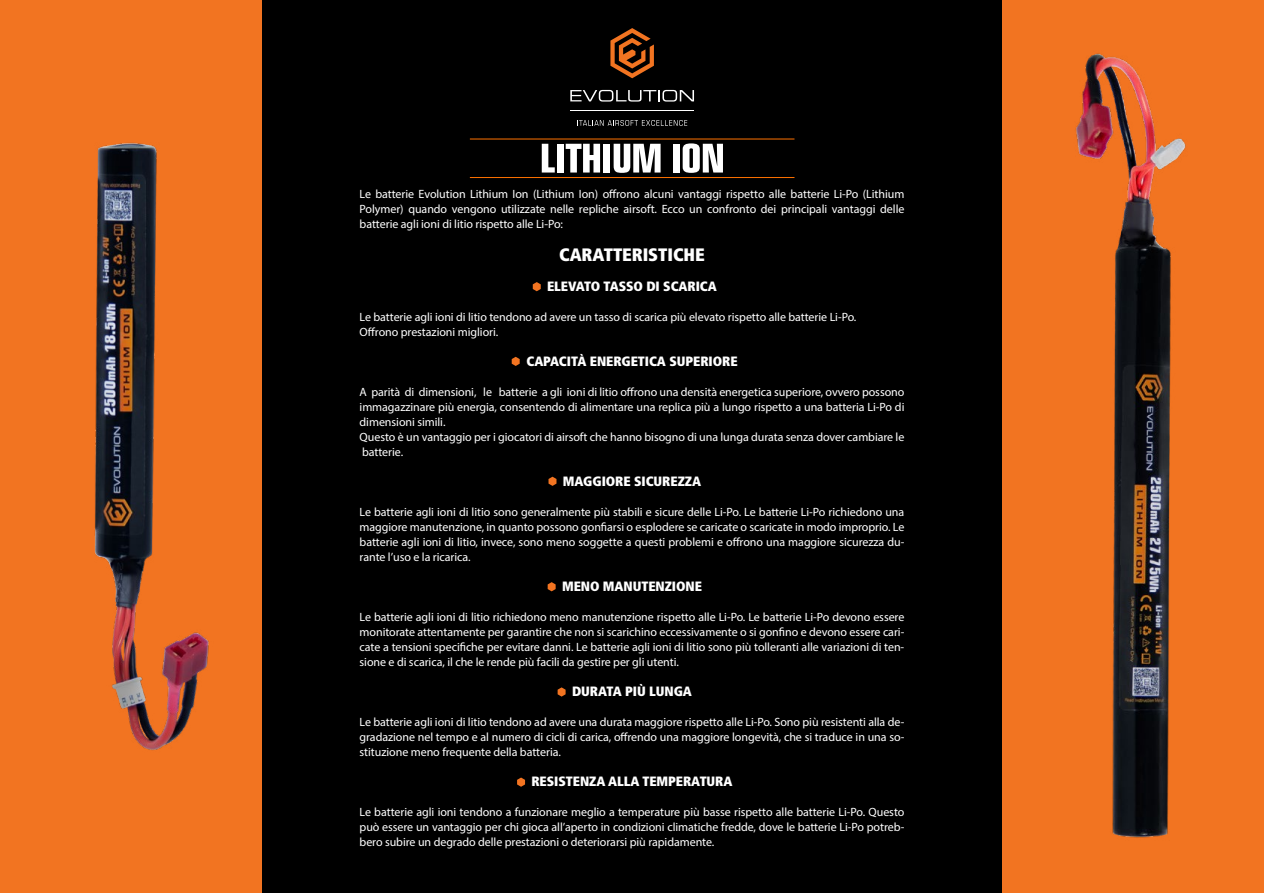
<style>
.page{position:relative;width:1264px;height:893px;background:#000}
.page>*{position:absolute;margin:0;border:0;box-sizing:border-box;transform-origin:0 0}
.t1{font:900 condensed 18px "Frutiger LT Std";letter-spacing:-.005em;color:#fff}
.t2{font:900 condensed 13.5px "Frutiger LT Std";letter-spacing:-.005em;color:#fff}
.t3{font:12px/15px "Myriad Pro";letter-spacing:-.005em;color:#fff;text-align:justify}
</style>
<div class="page">
<svg style="left:533px;top:282px;width:8px;height:9px"></svg>
<svg style="left:512px;top:357px;width:8px;height:9px"></svg>
<svg style="left:548px;top:477px;width:8px;height:9px"></svg>
<svg style="left:547px;top:582px;width:8px;height:9px"></svg>
<svg style="left:557px;top:687px;width:8px;height:10px"></svg>
<svg style="left:517px;top:777px;width:8px;height:10px"></svg>
<div style="left:0;top:0;width:262px;height:893px;background:#f27421"></div>
<div style="left:1002px;top:0;width:262px;height:893px;background:#f27421"></div>
<img style="left:1075px;top:53px;width:111px;height:785px">
<img style="left:94px;top:142px;width:115px;height:609px">
<hr style="left:470px;top:139px;width:324px;height:1px;background:#ff7300">
<hr style="left:470px;top:177px;width:324px;height:1px;background:#ff7300">
<svg style="left:542px;top:144px;width:13px;height:29px"></svg>
<div style="left:557px;top:144px;width:7px;height:29px;background:#fff"></div>
<svg style="left:566px;top:144px;width:34px;height:29px"></svg>
<div style="left:603px;top:144px;width:7px;height:29px;background:#fff"></div>
<svg style="left:613px;top:144px;width:47px;height:29px"></svg>
<div style="left:673px;top:144px;width:6px;height:29px;background:#fff"></div>
<svg style="left:682px;top:143px;width:41px;height:30px"></svg>
<svg style="left:577px;top:120px;width:110px;height:6px"></svg>
<svg style="left:610px;top:28px;width:44px;height:50px"></svg>
<svg style="left:570px;top:90px;width:124px;height:12px"></svg>
<hr style="left:570px;top:111px;width:124px;height:1px;background:#fff">
<p class="t3" style="left:359px;top:186px;width:546px">Le batterie Evolution Lithium Ion (Lithium Ion) offrono alcuni vantaggi rispetto alle batterie Li-Po (Lithium Polymer) quando vengono utilizzate nelle repliche airsoft. Ecco un confronto dei principali vantaggi delle batterie agli ioni di litio rispetto alle Li-Po:</p>
<h1 class="t1" style="left:559px;top:244px;width:147px">CARATTERISTICHE</h1>
<p class="t2" style="left:547px;top:278px;width:171px">ELEVATO TASSO DI SCARICA</p>
<p class="t3" style="left:359px;top:309px;width:498px">Le batterie agli ioni di litio tendono ad avere un tasso di scarica più elevato rispetto alle batterie Li-Po.<br>Offrono prestazioni migliori.</p>
<p class="t2" style="left:526px;top:353px;width:213px">CAPACITÀ ENERGETICA SUPERIORE</p>
<p class="t3" style="left:359px;top:384px;width:546px;text-align:left">A parità di dimensioni, le batterie a gli ioni di litio offrono una densità energetica superiore, ovvero possono immagazzinare più energia, consentendo di alimentare una replica più a lungo rispetto a una batteria Li-Po di dimensioni simili.<br>Questo è un vantaggio per i giocatori di airsoft che hanno bisogno di una lunga durata senza dover cambiare le batterie.</p>
<p class="t2" style="left:563px;top:473px;width:140px">MAGGIORE SICUREZZA</p>
<p class="t3" style="left:359px;top:504px;width:546px">Le batterie agli ioni di litio sono generalmente più stabili e sicure delle Li-Po. Le batterie Li-Po richiedono una maggiore manutenzione, in quanto possono gonfiarsi o esplodere se caricate o scaricate in modo improprio. Le batterie agli ioni di litio, invece, sono meno soggette a questi problemi e offrono una maggiore sicurezza du&shy;rante l’uso e la ricarica.</p>
<p class="t2" style="left:562px;top:578px;width:141px">MENO MANUTENZIONE</p>
<p class="t3" style="left:359px;top:609px;width:546px">Le batterie agli ioni di litio richiedono meno manutenzione rispetto alle Li-Po. Le batterie Li-Po devono essere monitorate attentamente per garantire che non si scarichino eccessivamente o si gonfino e devono essere cari&shy;cate a tensioni specifiche per evitare danni. Le batterie agli ioni di litio sono più tolleranti alle variazioni di ten&shy;sione e di scarica, il che le rende più facili da gestire per gli utenti.</p>
<p class="t2" style="left:572px;top:683px;width:121px">DURATA PIÙ LUNGA</p>
<p class="t3" style="left:359px;top:714px;width:546px">Le batterie agli ioni di litio tendono ad avere una durata maggiore rispetto alle Li-Po. Sono più resistenti alla de&shy;gradazione nel tempo e al numero di cicli di carica, offrendo una maggiore longevità, che si traduce in una so&shy;stituzione meno frequente della batteria.</p>
<p class="t2" style="left:531px;top:773px;width:202px">RESISTENZA ALLA TEMPERATURA</p>
<p class="t3" style="left:359px;top:804px;width:546px">Le batterie agli ioni tendono a funzionare meglio a temperature più basse rispetto alle batterie Li-Po. Questo può essere un vantaggio per chi gioca all’aperto in condizioni climatiche fredde, dove le batterie Li-Po potreb&shy;bero subire un degrado delle prestazioni o deteriorarsi più rapidamente.</p>
</div>
